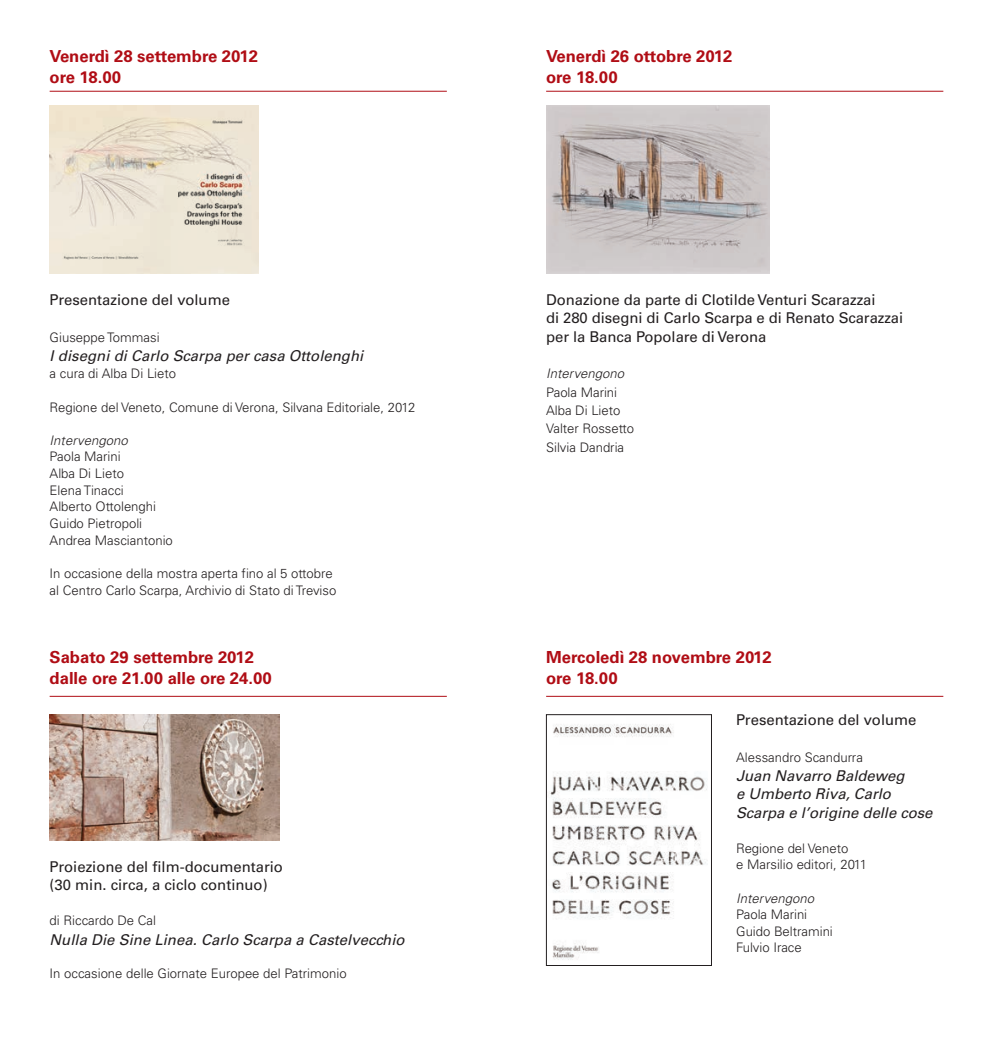
<style>
.page{position:relative;width:993px;height:1042px;background:#fff}
.page>*{position:absolute;margin:0;border:0;box-sizing:border-box;transform-origin:0 0}
.t1{font:700 16.62px/21px "Univers";color:#b00d15}
.t2{font:14.88px/18.4px "Univers";letter-spacing:-.005em;color:#231f20}
.t3{font:italic 14.88px/18.4px "Univers";color:#231f20}
.t4{font:300 13.12px/16.6px "Univers";color:#231f20}
.t5{font:italic 300 13.12px "Univers";letter-spacing:.005em;color:#231f20}
</style>
<div class="page">
<img style="left:50px;top:105px;width:208px;height:168px">
<img style="left:50px;top:714px;width:230px;height:126px">
<img style="left:546px;top:105px;width:223px;height:168px">
<img style="left:550px;top:724px;width:157px;height:236px">
<div style="left:546px;top:714px;width:165px;height:252px;border:1px solid #231f20"></div>
<hr style="left:50px;top:91px;width:396px;height:1px;background:#b00d15">
<hr style="left:50px;top:696px;width:396px;height:1px;background:#b00d15">
<hr style="left:546px;top:91px;width:397px;height:1px;background:#b00d15">
<hr style="left:546px;top:696px;width:397px;height:1px;background:#b00d15">
<p class="t1" style="left:50px;top:47px;width:210px">Venerdì 28 settembre 2012 ore 18.00</p>
<p class="t2" style="left:50px;top:292px;width:182px">Presentazione del volume</p>
<p class="t4" style="left:50px;top:330px;width:111px">Giuseppe Tommasi</p>
<p class="t3" style="left:50px;top:348px;width:315px">I disegni di Carlo Scarpa per casa Ottolenghi</p>
<p class="t4" style="left:50px;top:366px;width:128px">a cura di Alba Di Lieto</p>
<p class="t4" style="left:50px;top:400px;width:367px">Regione del Veneto, Comune di Verona, Silvana Editoriale, 2012</p>
<p class="t5" style="left:50px;top:435px;width:79px">Intervengono</p>
<p class="t4" style="left:50px;top:450px;width:125px">Paola Marini<br>Alba Di Lieto<br>Elena Tinacci<br>Alberto Ottolenghi<br>Guido Pietropoli<br>Andrea Masciantonio</p>
<p class="t4" style="left:50px;top:566px;width:288px">In occasione della mostra aperta fino al 5 ottobre al Centro Carlo Scarpa, Archivio di Stato di Treviso</p>
<p class="t1" style="left:50px;top:648px;width:224px">Sabato 29 settembre 2012 dalle ore 21.00 alle ore 24.00</p>
<p class="t2" style="left:50px;top:859px;width:235px">Proiezione del film-documentario (30 min. circa, a ciclo continuo)</p>
<p class="t4" style="left:50px;top:913px;width:108px">di Riccardo De Cal</p>
<p class="t3" style="left:50px;top:931px;width:356px">Nulla Die Sine Linea. Carlo Scarpa a Castelvecchio</p>
<p class="t4" style="left:50px;top:966px;width:298px">In occasione delle Giornate Europee del Patrimonio</p>
<p class="t1" style="left:546px;top:47px;width:187px">Venerdì 26 ottobre 2012 ore 18.00</p>
<p class="t2" style="left:546px;top:292px;width:358px">Donazione da parte di Clotilde Venturi Scarazzai<br>di 280 disegni di Carlo Scarpa e di Renato Scarazzai per la Banca Popolare di Verona</p>
<p class="t5" style="left:546px;top:369px;width:79px">Intervengono</p>
<p class="t4" style="left:546px;top:384px;width:89px;line-height:18.4px">Paola Marini<br>Alba Di Lieto<br>Valter Rossetto<br>Silvia Dandria</p>
<p class="t1" style="left:546px;top:648px;width:227px">Mercoledì 28 novembre 2012 ore 18.00</p>
<p class="t2" style="left:736px;top:712px;width:182px">Presentazione del volume</p>
<p class="t4" style="left:736px;top:750px;width:128px">Alessandro Scandurra</p>
<p class="t3" style="left:736px;top:768px;width:198px">Juan Navarro Baldeweg<br>e Umberto Riva, Carlo<br>Scarpa e l’origine delle cose</p>
<p class="t4" style="left:736px;top:841px;width:132px">Regione del Veneto<br>e Marsilio editori, 2011</p>
<p class="t5" style="left:736px;top:893px;width:79px">Intervengono</p>
<p class="t4" style="left:736px;top:907px;width:98px">Paola Marini<br>Guido Beltramini<br>Fulvio Irace</p>
</div>
